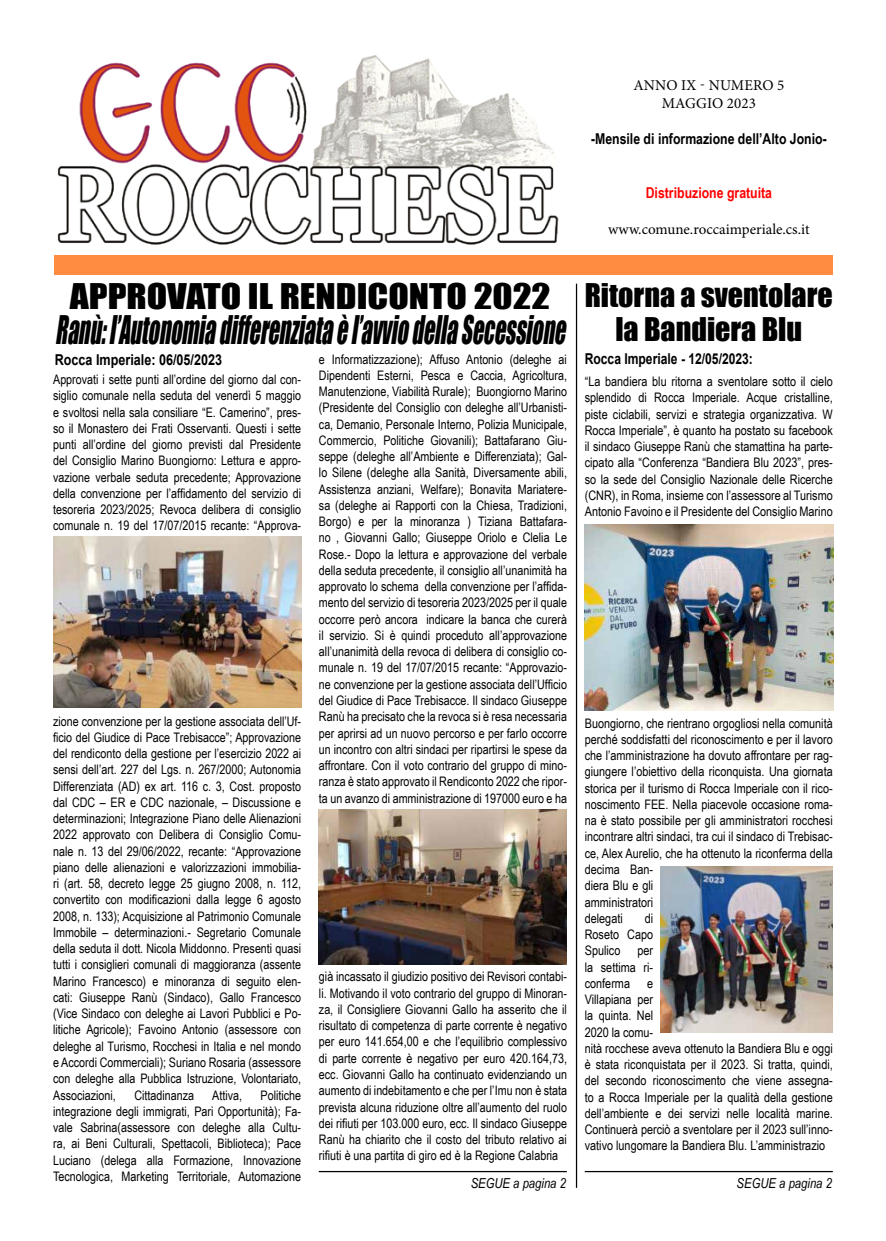
<style>
.page{position:relative;width:886px;height:1241px;background:#fff}
.page>*{position:absolute;margin:0;border:0;box-sizing:border-box;transform-origin:0 0}
.t1{font:36.25px "Impact";color:#000;scale:.6 1}
.t2{font:32.5px "Impact";color:#000;scale:1.16 1}
.t3{font:30px/33.8px "Impact";color:#000;text-align:center}
.t4{font:15px/18px "Minion Pro";letter-spacing:.005em;color:#000;text-align:center}
.t5{font:700 15px "Arial Narrow";color:#000}
.t6{font:700 15px "Arial";color:#000;scale:.81 1}
.t7{font:700 15px "Arial";color:#000;scale:.84 1}
.t8{font:700 15px "Arial Narrow";color:#f00}
.t9{font:italic 13.75px "Arial Narrow";color:#000}
.t10{font:13.12px/16.2px "Arial Narrow";color:#000;text-align:justify}
</style>
<div class="page">
<div style="left:54px;top:255px;width:779px;height:20px;background:#ff8c40"></div>
<img style="left:57px;top:55px;width:502px;height:190px">
<hr style="left:576px;top:283px;width:1px;height:904px;background:#000">
<img style="left:53px;top:536px;width:248px;height:171px">
<img style="left:319px;top:809px;width:248px;height:155px">
<hr style="left:319px;top:1170px;width:248px;height:1px;background:#000">
<img style="left:585px;top:524px;width:248px;height:186px">
<img style="left:660px;top:866px;width:173px;height:166px">
<hr style="left:585px;top:1170px;width:248px;height:1px;background:#000">
<p class="t4" style="left:633px;top:76px;width:153px">ANNO IX - NUMERO 5<br>MAGGIO 2023</p>
<p class="t5" style="left:591px;top:127px;width:237px">-Mensile di informazione dell’Alto Jonio-</p>
<p class="t8" style="left:646px;top:181px;width:128px">Distribuzione gratuita</p>
<p class="t4" style="left:608px;top:220px;width:203px">www.comune.roccaimperiale.cs.it</p>
<h2 class="t2" style="left:70px;top:271px;width:416px">APPROVATO IL RENDICONTO 2022</h2>
<h1 class="t1" style="left:55px;top:302px;width:863px">Ranù:l’Autonomiadifferenziataèl’avviodellaSecessione</h1>
<p class="t7" style="left:55px;top:350px;width:201px">Rocca Imperiale: 06/05/2023</p>
<p class="t10" style="left:53px;top:371px;width:250px">Approvati i sette punti all’ordine del giorno dal con&shy;siglio comunale nella seduta del venerdì 5 maggio e svoltosi nella sala consiliare “E. Camerino”, pres&shy;so il Monastero dei Frati Osservanti. Questi i sette punti all’ordine del giorno previsti dal Presidente del Consiglio Marino Buongiorno: Lettura e appro&shy;vazione verbale seduta precedente; Approvazione della convenzione per l’affidamento del servizio di tesoreria 2023/2025; Revoca delibera di consiglio comunale n. 19 del 17/07/2015 recante: “Approva-</p>
<p class="t10" style="left:319px;top:350px;width:250px">e Informatizzazione); Affuso Antonio (deleghe ai Dipendenti Esterni, Pesca e Caccia, Agricoltura, Manutenzione, Viabilità Rurale); Buongiorno Marino (Presidente del Consiglio con deleghe all’Urbanisti&shy;ca, Demanio, Personale Interno, Polizia Municipale, Commercio, Politiche Giovanili); Battafarano Giu&shy;seppe (deleghe all’Ambiente e Differenziata); Gal&shy;lo Silene (deleghe alla Sanità, Diversamente abili, Assistenza anziani, Welfare); Bonavita Mariatere&shy;sa (deleghe ai Rapporti con la Chiesa, Tradizioni, Borgo) e per la minoranza ) Tiziana Battafara&shy;no , Giovanni Gallo; Giuseppe Oriolo e Clelia Le Rose.- Dopo la lettura e approvazione del verbale della seduta precedente, il consiglio all’unanimità ha approvato lo schema della convenzione per l’affida&shy;mento del servizio di tesoreria 2023/2025 per il quale occorre però ancora indicare la banca che curerà il servizio. Si è quindi proceduto all’approvazione all’unanimità della revoca di delibera di consiglio co&shy;munale n. 19 del 17/07/2015 recante: “Approvazio&shy;ne convenzione per la gestione associata dell’Ufficio del Giudice di Pace Trebisacce. Il sindaco Giuseppe Ranù ha precisato che la revoca si è resa necessaria per aprirsi ad un nuovo percorso e per farlo occorre un incontro con altri sindaci per ripartirsi le spese da affrontare. Con il voto contrario del gruppo di mino&shy;ranza è stato approvato il Rendiconto 2022 che ripor&shy;ta un avanzo di amministrazione di 197000 euro e ha</p>
<p class="t10" style="left:53px;top:712px;width:250px">zione convenzione per la gestione associata dell’Uf&shy;ficio del Giudice di Pace Trebisacce”; Approvazione del rendiconto della gestione per l’esercizio 2022 ai sensi dell’art. 227 del Lgs. n. 267/2000; Autonomia Differenziata (AD) ex art. 116 c. 3, Cost. proposto dal CDC – ER e CDC nazionale, – Discussione e determinazioni; Integrazione Piano delle Alienazioni 2022 approvato con Delibera di Consiglio Comu&shy;nale n. 13 del 29/06/2022, recante: “Approvazione piano delle alienazioni e valorizzazioni immobilia&shy;ri (art. 58, decreto legge 25 giugno 2008, n. 112, convertito con modificazioni dalla legge 6 agosto 2008, n. 133); Acquisizione al Patrimonio Comunale Immobile – determinazioni.- Segretario Comunale della seduta il dott. Nicola Middonno. Presenti quasi tutti i consiglieri comunali di maggioranza (assente Marino Francesco) e minoranza di seguito elen&shy;cati: Giuseppe Ranù (Sindaco), Gallo Francesco (Vice Sindaco con deleghe ai Lavori Pubblici e Po&shy;litiche Agricole); Favoino Antonio (assessore con deleghe al Turismo, Rocchesi in Italia e nel mondo e Accordi Commerciali); Suriano Rosaria (assessore con deleghe alla Pubblica Istruzione, Volontariato, Associazioni,</p>
<p class="t10" style="left:319px;top:968px;width:250px">già incassato il giudizio positivo dei Revisori contabi&shy;li. Motivando il voto contrario del gruppo di Minoran&shy;za, il Consigliere Giovanni Gallo ha asserito che il risultato di competenza di parte corrente è negativo per euro 141.654,00 e che l’equilibrio complessivo di parte corrente è negativo per euro 420.164,73, ecc. Giovanni Gallo ha continuato evidenziando un aumento di indebitamento e che per l’Imu non è stata prevista alcuna riduzione oltre all’aumento del ruolo dei rifiuti per 103.000 euro, ecc. Il sindaco Giuseppe Ranù ha chiarito che il costo del tributo relativo ai rifiuti è una partita di giro ed è la Regione Calabria</p>
<p class="t9" style="left:471px;top:1173px;width:97px">SEGUE a pagina 2</p>
<p class="t10" style="left:134px;top:1086px;width:61px">Cittadinanza</p>
<p class="t10" style="left:212px;top:1086px;width:31px">Attiva,</p>
<p class="t10" style="left:53px;top:1086px;width:250px;text-indent:207px">Politiche integrazione degli immigrati, Pari Opportunità); Fa&shy;vale Sabrina(assessore con deleghe alla Cultu&shy;ra, ai Beni Culturali, Spettacoli, Biblioteca); Pace Luciano (delega alla Formazione, Innovazione Tecnologica, Marketing Territoriale, Automazione</p>
<h3 class="t3" style="left:585px;top:278px;width:250px">Ritorna a sventolare la Bandiera Blu</h3>
<p class="t6" style="left:585px;top:348px;width:209px">Rocca Imperiale - 12/05/2023:</p>
<p class="t10" style="left:585px;top:373px;width:250px">“La bandiera blu ritorna a sventolare sotto il cielo splendido di Rocca Imperiale. Acque cristalline, piste ciclabili, servizi e strategia organizzativa. W Rocca Imperiale”, è quanto ha postato su facebook il sindaco Giuseppe Ranù che stamattina ha parte&shy;cipato alla “Conferenza “Bandiera Blu 2023”, pres&shy;so la sede del Consiglio Nazionale delle Ricerche (CNR), in Roma, insieme con l’assessore al Turismo Antonio Favoino e il Presidente del Consiglio Marino</p>
<p class="t10" style="left:585px;top:714px;width:250px;text-align:left">Buongiorno, che rientrano orgogliosi nella comunità perché soddisfatti del riconoscimento e per il lavoro che l’amministrazione ha dovuto affrontare per rag&shy;giungere l’obiettivo della riconquista. Una giornata storica per il turismo di Rocca Imperiale con il rico&shy;noscimento FEE. Nella piacevole occasione roma&shy;na è stato possibile per gli amministratori rocchesi incontrare altri sindaci, tra cui il sindaco di Trebisac&shy;ce, Alex Aurelio, che ha ottenuto la riconferma della decima Ban-<br>diera Blu e gli<br>amministratori<br>delegati</p>
<p class="t10" style="left:585px;top:909px;width:70px;text-indent:60px">di Roseto Capo Spulico</p>
<p class="t10" style="left:585px;top:941px;width:70px;text-indent:53px">per la settima ri&shy;conferma</p>
<p class="t10" style="left:585px;top:974px;width:250px;text-align:left;text-indent:62px">e<br>Villapiana per<br>la quinta. Nel<br>2020 la comu-<br>nità rocchese aveva ottenuto la Bandiera Blu e oggi è stata riconquistata per il 2023. Si tratta, quindi, del secondo riconoscimento che viene assegna&shy;to a Rocca Imperiale per la qualità della gestione dell’ambiente e dei servizi nelle località marine.<br>Continuerà perciò a sventolare per il 2023 sull’inno&shy;vativo lungomare la Bandiera Blu. L’amministrazio</p>
<p class="t9" style="left:737px;top:1173px;width:97px">SEGUE a pagina 2</p>
</div>
